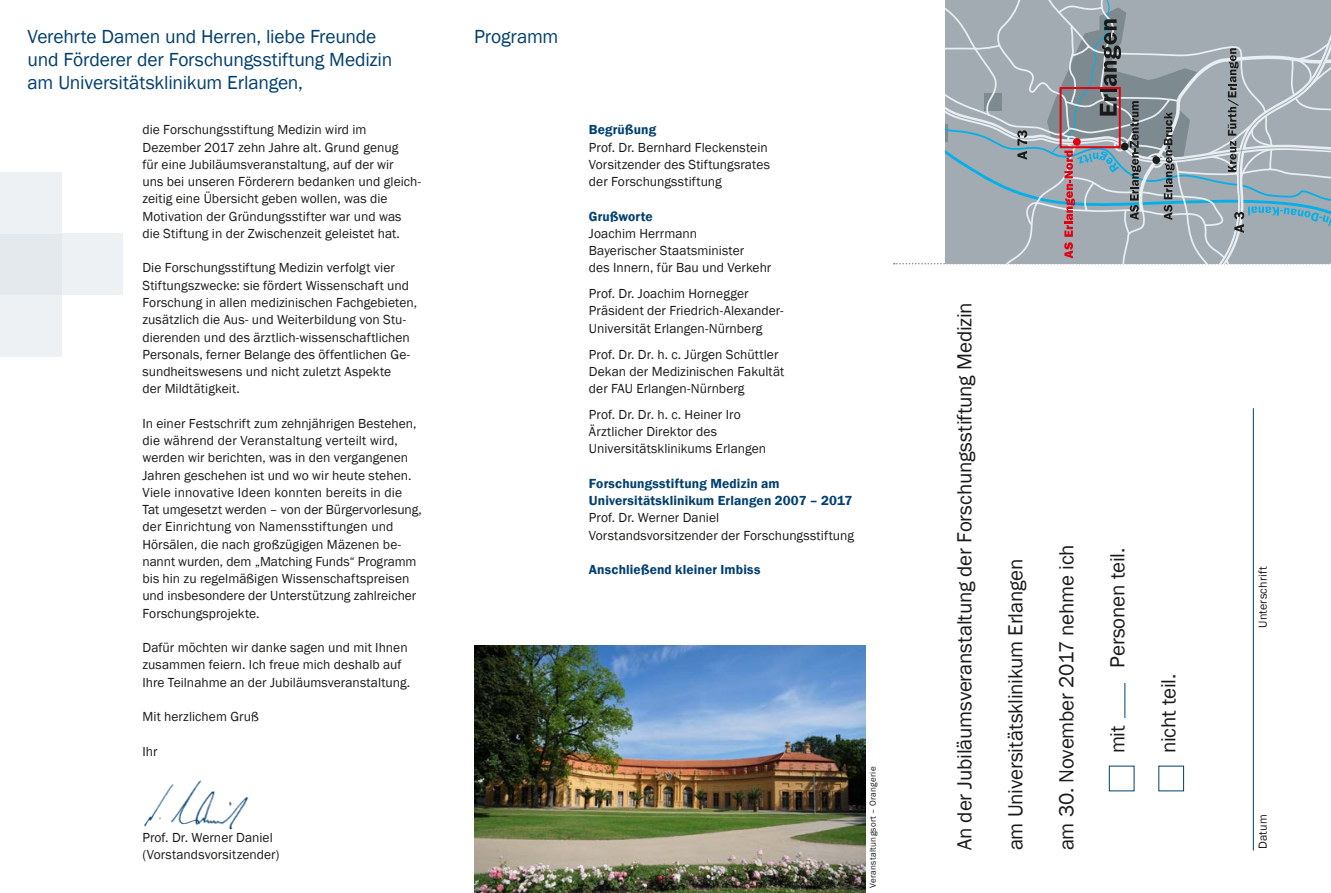
<style>
.page{position:relative;width:1331px;height:893px;background:#fff}
.page>*{position:absolute;margin:0;border:0;box-sizing:border-box;transform-origin:0 0}
.t1{font:21px "Franklin Gothic";letter-spacing:-.01em;color:#1a1a18}
.t2{font:19.5px/23.2px "Franklin Gothic";letter-spacing:-.01em;color:#003f6f}
.t3{font:13.5px/17.2px "Franklin Gothic";letter-spacing:.005em;color:#1a1a18}
.t4{font:600 13.5px/17.2px "Franklin Gothic";letter-spacing:.01em;color:#003f6f}
.t5{font:12px "Franklin Gothic";letter-spacing:.01em;color:#1a1a18}
.t6{font:9px "Franklin Gothic";letter-spacing:.03em;color:#1a1a18}
</style>
<div class="page">
<hr style="left:1253px;top:408px;width:1px;height:442px;background:#003f6f">
<hr style="left:1124px;top:683px;width:1px;height:35px;background:#003f6f">
<svg style="left:894px;top:0;width:437px;height:264px;background:#a7b1b7"></svg>
<div style="left:62px;top:233px;width:61px;height:62px;background:#eef1f4"></div>
<div style="left:0;top:233px;width:62px;height:62px;background:#e3e9ec"></div>
<div style="left:0;top:172px;width:62px;height:61px;background:#eef1f4"></div>
<div style="left:0;top:295px;width:62px;height:62px;background:#eef1f4"></div>
<img style="left:144px;top:780px;width:105px;height:50px">
<img style="left:474px;top:646px;width:391px;height:247px">
<h2 class="t2" style="left:28px;top:25px;width:366px">Verehrte Damen und Herren, liebe Freunde und Förderer der Forschungsstiftung Medizin am Universitätsklinikum Erlangen,</h2>
<p class="t3" style="left:142px;top:122px;width:280px">die Forschungsstiftung Medizin wird im Dezember 2017 zehn Jahre alt. Grund genug<br>für eine Jubiläumsveranstaltung, auf der wir<br>uns bei unseren Förderern bedanken und gleich&shy;zeitig eine Übersicht geben wollen, was die Motivation der Gründungsstifter war und was die Stiftung in der Zwischenzeit geleistet hat.</p>
<p class="t3" style="left:142px;top:260px;width:276px">Die Forschungsstiftung Medizin verfolgt vier Stiftungszwecke: sie fördert Wissenschaft und Forschung in allen medizinischen Fachgebieten, zusätzlich die Aus- und Weiterbildung von Stu&shy;dierenden und des ärztlich-wissenschaftlichen Personals, ferner Belange des öffentlichen Ge&shy;sundheitswesens und nicht zuletzt Aspekte<br>der Mildtätigkeit.</p>
<p class="t3" style="left:142px;top:415px;width:281px">In einer Festschrift zum zehnjährigen Bestehen, die während der Veranstaltung verteilt wird, werden wir berichten, was in den vergangenen Jahren geschehen ist und wo wir heute stehen.<br>Viele innovative Ideen konnten bereits in die Tat umgesetzt werden – von der Bürgervorlesung, der Einrichtung von Namensstiftungen und Hörsälen, die nach großzügigen Mäzenen be&shy;nannt wurden, dem „Matching Funds“ Programm bis hin zu regelmäßigen Wissenschaftspreisen und insbesondere der Unterstützung zahlreicher Forschungsprojekte.</p>
<p class="t3" style="left:142px;top:639px;width:269px">Dafür möchten wir danke sagen und mit Ihnen zusammen feiern. Ich freue mich deshalb auf<br>Ihre Teilnahme an der Jubiläumsveranstaltung.</p>
<p class="t3" style="left:142px;top:708px;width:118px">Mit herzlichem Gruß</p>
<p class="t3" style="left:142px;top:743px;width:17px">Ihr</p>
<p class="t3" style="left:142px;top:829px;width:138px">Prof. Dr. Werner Daniel (Vorstandsvorsitzender)</p>
<h2 class="t2" style="left:474px;top:25px;width:86px">Programm</h2>
<p class="t4" style="left:589px;top:121px;width:69px">Begrüßung</p>
<p class="t3" style="left:589px;top:139px;width:182px">Prof. Dr. Bernhard Fleckenstein<br>Vorsitzender des Stiftungsrates der Forschungsstiftung</p>
<p class="t4" style="left:589px;top:208px;width:65px">Grußworte</p>
<p class="t3" style="left:589px;top:225px;width:184px">Joachim Herrmann<br>Bayerischer Staatsminister<br>des Innern, für Bau und Verkehr</p>
<p class="t3" style="left:589px;top:285px;width:196px">Prof. Dr. Joachim Hornegger<br>Präsident der Friedrich-Alexander-<br>Universität Erlangen-Nürnberg</p>
<p class="t3" style="left:589px;top:346px;width:197px">Prof. Dr. Dr. h. c. Jürgen Schüttler<br>Dekan der Medizinischen Fakultät der FAU Erlangen-Nürnberg</p>
<p class="t3" style="left:589px;top:406px;width:179px">Prof. Dr. Dr. h. c. Heiner Iro<br>Ärztlicher Direktor des<br>Universitätsklinikums Erlangen</p>
<p class="t4" style="left:589px;top:475px;width:265px">Forschungsstiftung Medizin am<br>Universitätsklinikum Erlangen 2007 – 2017</p>
<p class="t3" style="left:589px;top:509px;width:267px">Prof. Dr. Werner Daniel<br>Vorstandsvorsitzender der Forschungsstiftung</p>
<p class="t4" style="left:589px;top:561px;width:173px">Anschließend kleiner Imbiss</p>
<p class="t6" style="left:867px;top:888px;width:123px;rotate:-90deg">Veranstaltungsort – Orangerie</p>
<h1 class="t1" style="left:951px;top:850px;width:550px;rotate:-90deg">An der Jubiläumsveranstaltung der Forschungsstiftung Medizin</h1>
<h1 class="t1" style="left:1002px;top:850px;width:293px;rotate:-90deg">am Universitätsklinikum Erlangen</h1>
<h1 class="t1" style="left:1053px;top:850px;width:308px;rotate:-90deg">am 30. November 2017 nehme ich</h1>
<h1 class="t1" style="left:1104px;top:668px;width:121px;rotate:-90deg">Personen teil.</h1>
<h1 class="t1" style="left:1104px;top:753px;width:30px;rotate:-90deg">mit</h1>
<h1 class="t1" style="left:1155px;top:753px;width:81px;rotate:-90deg">nicht teil.</h1>
<p class="t5" style="left:1255px;top:628px;width:63px;rotate:-90deg">Unterschrift</p>
<p class="t5" style="left:1255px;top:849px;width:36px;rotate:-90deg">Datum</p>
</div>
